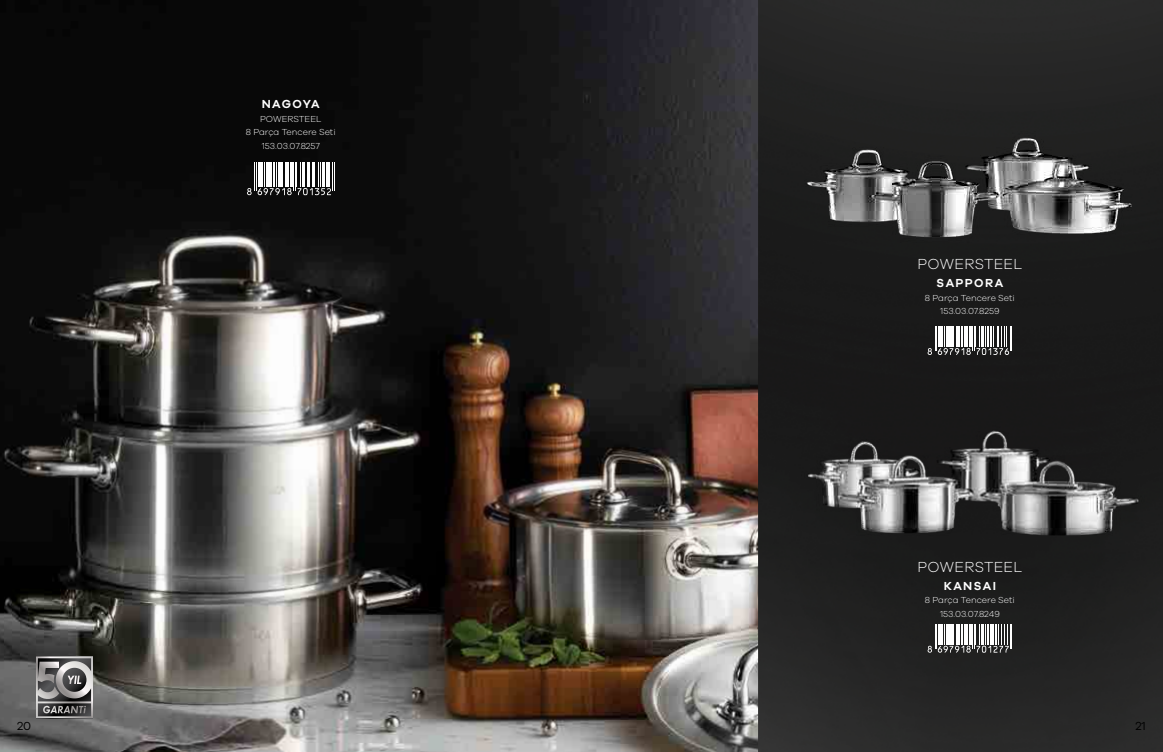
<style>
.page{position:relative;width:1163px;height:752px;background:#fff}
.page>*{position:absolute;margin:0;border:0;box-sizing:border-box;transform-origin:0 0}
.t1{font:300 15px "Galano Grotesque";letter-spacing:.02em;color:#fff}
.t2{font:600 12px "Galano Grotesque";letter-spacing:.115em;color:#fff}
.t3{font:12px "Galano Grotesque";color:#000}
.t4{font:300 9px/13.5px "Galano Grotesque";color:#fff;text-align:center}
</style>
<div class="page">
<img style="left:758px;top:0;width:404px;height:751px">
<img style="left:0;top:0;width:758px;height:751px">
<img style="left:779px;top:124px;width:378px;height:134px">
<img style="left:801px;top:424px;width:347px;height:118px">
<svg style="left:927px;top:623px;width:85px;height:29px"></svg>
<svg style="left:927px;top:326px;width:85px;height:29px"></svg>
<svg style="left:247px;top:163px;width:87px;height:32px"></svg>
<svg style="left:36px;top:656px;width:57px;height:61px;background:#7a7979"></svg>
<h2 class="t2" style="left:262px;top:97px;width:59px">NAGOYA</h2>
<p class="t4" style="left:246px;top:112px;width:91px">POWERSTEEL<br>8 Parça Tencere Seti<br>153.03.07.8257</p>
<h1 class="t1" style="left:917px;top:255px;width:106px">POWERSTEEL</h1>
<h2 class="t2" style="left:936px;top:276px;width:68px">SAPPORA</h2>
<p class="t4" style="left:924px;top:290px;width:91px">8 Parça Tencere Seti<br>153.03.07.8259</p>
<h1 class="t1" style="left:917px;top:557px;width:106px">POWERSTEEL</h1>
<h2 class="t2" style="left:943px;top:578px;width:54px">KANSAI</h2>
<p class="t4" style="left:924px;top:593px;width:91px">8 Parça Tencere Seti<br>153.03.07.8249</p>
<h2 class="t3" style="left:17px;top:718px;width:16px">20</h2>
<h2 class="t3" style="left:1135px;top:718px;width:12px">21</h2>
</div>
